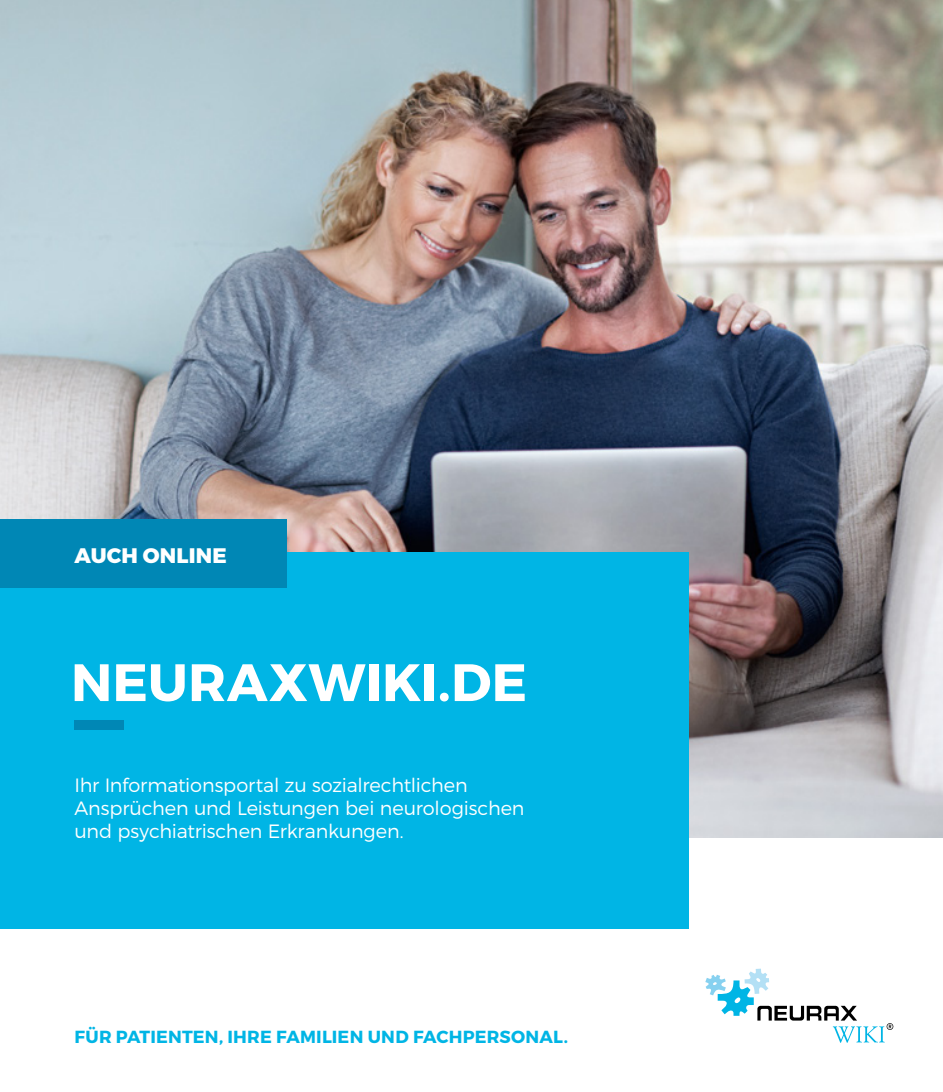
<style>
.page{position:relative;width:943px;height:1092px;background:#fff}
.page>*{position:absolute;margin:0;border:0;box-sizing:border-box;transform-origin:0 0}
.t1{font:700 52.5px "Montserrat";letter-spacing:.005em;color:#fff}
.t2{font:800 21px "Montserrat";letter-spacing:.01em;color:#fff}
.t3{font:300 19.25px/22.8px "Montserrat";letter-spacing:-.01em;color:#fff}
.t4{font:700 17.5px "Montserrat";letter-spacing:.01em;color:#00b5e5}
</style>
<div class="page">
<img style="left:0;top:0;width:943px;height:837px">
<svg style="left:705px;top:968px;width:188px;height:74px"></svg>
<div style="left:0;top:552px;width:688px;height:376px;background:#00b5e5"></div>
<div style="left:0;top:519px;width:286px;height:68px;background:#0087b5"></div>
<div style="left:74px;top:719px;width:50px;height:10px;background:#0087b5"></div>
<p class="t2" style="left:75px;top:542px;width:154px">AUCH ONLINE</p>
<h1 class="t1" style="left:71px;top:649px;width:457px">NEURAXWIKI.DE</h1>
<p class="t3" style="left:74px;top:773px;width:451px">Ihr Informationsportal zu sozialrechtlichen<br>Ansprüchen und Leistungen bei neurologischen und psychiatrischen Erkrankungen.</p>
<p class="t4" style="left:74px;top:1025px;width:495px">FÜR PATIENTEN, IHRE FAMILIEN UND FACHPERSONAL.</p>
</div>
